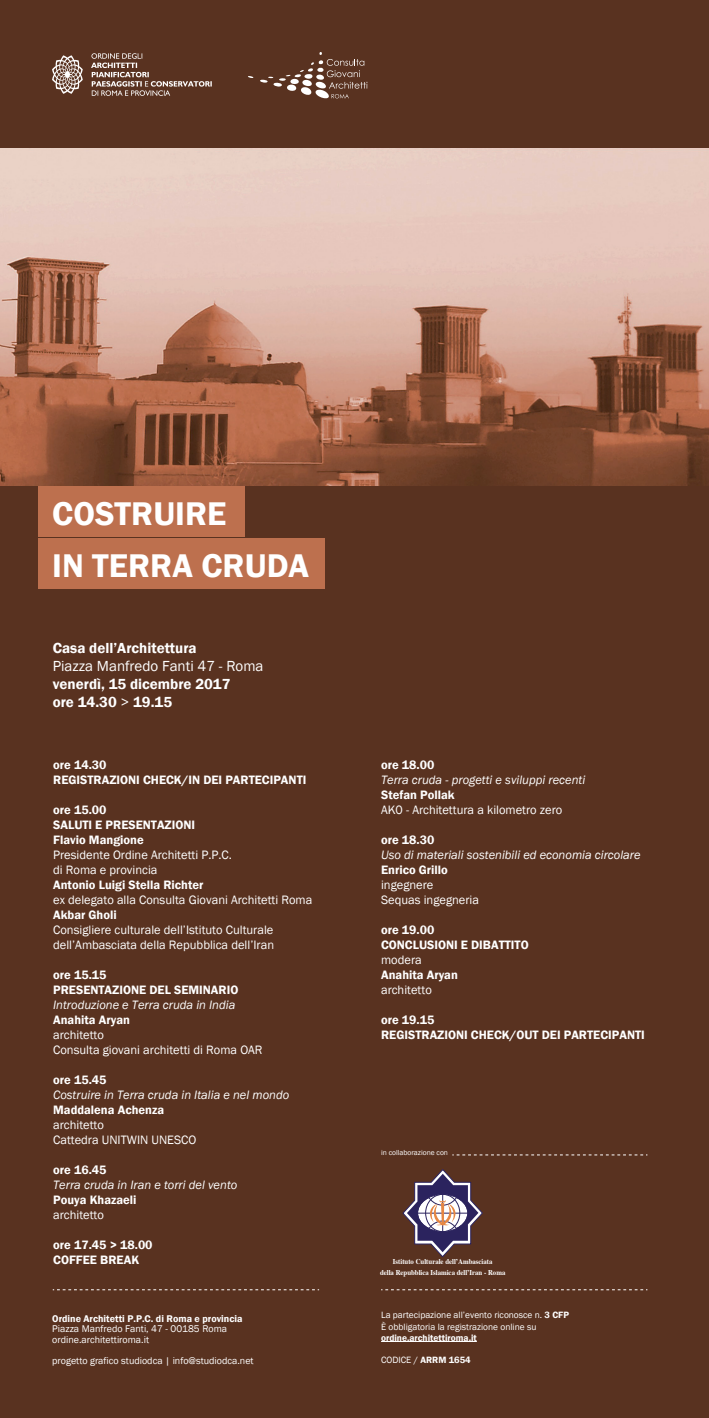
<style>
.page{position:relative;width:709px;height:1418px;background:#fff}
.page>*{position:absolute;margin:0;border:0;box-sizing:border-box;transform-origin:0 0}
.t1{font:600 33.75px/52.8px "Franklin Gothic";color:#fff}
.t2{font:600 15px/18px "Franklin Gothic";color:#fff}
.t3{font:15px "Franklin Gothic";color:#fff}
.t4{font:600 12.5px/15px "Franklin Gothic";color:#fff}
.t5{font:12.5px/15px "Franklin Gothic";color:#fff}
.t6{font:italic 12.5px "Franklin Gothic";color:#fff}
.t7{font:10px/10.6px "Franklin Gothic";color:#fff}
.t8{font:600 10px "Franklin Gothic";color:#fff}
.t9{font:9.38px/11.2px "Franklin Gothic";color:#fff}
.t10{font:600 9.38px "Franklin Gothic";color:#fff}
.t11{font:700 7.5px/11.1px "Times";color:#fff;text-align:center;scale:.91 1}
.t12{font:7.5px "Franklin Gothic";color:#fff}
.s1{font-weight:400}
.s2{font-weight:600}
</style>
<div class="page">
<div style="left:0;top:0;width:709px;height:1417px;background:#593220"></div>
<svg style="left:52px;top:55px;width:31px;height:39px"></svg>
<svg style="left:91px;top:53px;width:121px;height:43px"></svg>
<hr style="left:381px;top:1341px;width:96px;height:1px;background:#fff">
<div style="left:38px;top:486px;width:206px;height:50px;background:#bd704e"></div>
<div style="left:38px;top:539px;width:287px;height:50px;background:#bd704e"></div>
<img style="left:0;top:149px;width:709px;height:337px">
<svg style="left:381px;top:1289px;width:266px;height:1px"></svg>
<svg style="left:452px;top:1154px;width:195px;height:1px"></svg>
<svg style="left:53px;top:1289px;width:266px;height:1px"></svg>
<svg style="left:402px;top:1169px;width:81px;height:88px"></svg>
<svg style="left:248px;top:52px;width:119px;height:47px"></svg>
<h1 class="t1" style="left:52px;top:487px;width:258px">COSTRUIRE<br>IN TERRA CRUDA</h1>
<p class="t2" style="left:53px;top:639px;width:145px">Casa dell’Architettura</p>
<p class="t3" style="left:53px;top:656px;width:212px">Piazza Manfredo Fanti 47 - Roma</p>
<p class="t2" style="left:53px;top:675px;width:179px">venerdì, 15 dicembre 2017 ore 14.30 <span class="s1">&gt;</span> 19.15</p>
<p class="t4" style="left:53px;top:757px;width:255px">ore 14.30<br>REGISTRAZIONI CHECK/IN DEI PARTECIPANTI</p>
<p class="t4" style="left:53px;top:802px;width:143px">ore 15.00<br>SALUTI E PRESENTAZIONI<br>Flavio Mangione</p>
<p class="t5" style="left:53px;top:847px;width:180px">Presidente Ordine Architetti P.P.C. di Roma e provincia</p>
<p class="t4" style="left:53px;top:877px;width:152px">Antonio Luigi Stella Richter</p>
<p class="t5" style="left:53px;top:892px;width:261px">ex delegato alla Consulta Giovani Architetti Roma</p>
<p class="t4" style="left:53px;top:907px;width:65px">Akbar Gholi</p>
<p class="t5" style="left:53px;top:922px;width:222px">Consigliere culturale dell’Istituto Culturale dell’Ambasciata della Repubblica dell’Iran</p>
<p class="t4" style="left:53px;top:967px;width:187px">ore 15.15<br>PRESENTAZIONE DEL SEMINARIO</p>
<p class="t6" style="left:53px;top:997px;width:184px">Introduzione e Terra cruda in India</p>
<p class="t4" style="left:53px;top:1012px;width:78px">Anahita Aryan</p>
<p class="t5" style="left:53px;top:1027px;width:211px">architetto<br>Consulta giovani architetti di Roma OAR</p>
<p class="t4" style="left:53px;top:1072px;width:55px">ore 15.45</p>
<p class="t6" style="left:53px;top:1087px;width:238px">Costruire in Terra cruda in Italia e nel mondo</p>
<p class="t4" style="left:53px;top:1102px;width:113px">Maddalena Achenza</p>
<p class="t5" style="left:53px;top:1117px;width:145px">architetto<br>Cattedra UNITWIN UNESCO</p>
<p class="t4" style="left:53px;top:1162px;width:55px">ore 16.45</p>
<p class="t6" style="left:53px;top:1177px;width:186px">Terra cruda in Iran e torri del vento</p>
<p class="t4" style="left:53px;top:1192px;width:85px">Pouya Khazaeli</p>
<p class="t5" style="left:53px;top:1207px;width:52px">architetto</p>
<p class="t4" style="left:53px;top:1237px;width:101px">ore 17.45 &gt; 18.00<br>COFFEE BREAK</p>
<p class="t8" style="left:52px;top:1312px;width:192px">Ordine Architetti P.P.C. di Roma e provincia</p>
<p class="t7" style="left:52px;top:1323px;width:176px">Piazza Manfredo Fanti, 47 - 00185 Roma ordine.architettiroma.it</p>
<p class="t7" style="left:52px;top:1355px;width:203px">progetto grafico studiodca | info@studiodca.net</p>
<p class="t4" style="left:381px;top:757px;width:55px">ore 18.00</p>
<p class="t6" style="left:381px;top:772px;width:206px">Terra cruda - progetti e sviluppi recenti</p>
<p class="t4" style="left:381px;top:787px;width:75px">Stefan Pollak</p>
<p class="t5" style="left:381px;top:802px;width:183px">AK0 - Architettura a kilometro zero</p>
<p class="t4" style="left:381px;top:832px;width:55px">ore 18.30</p>
<p class="t6" style="left:381px;top:847px;width:261px">Uso di materiali sostenibili ed economia circolare</p>
<p class="t4" style="left:381px;top:862px;width:68px">Enrico Grillo</p>
<p class="t5" style="left:381px;top:877px;width:99px">ingegnere<br>Sequas ingegneria</p>
<p class="t4" style="left:381px;top:922px;width:149px">ore 19.00<br>CONCLUSIONI E DIBATTITO</p>
<p class="t5" style="left:381px;top:952px;width:42px">modera</p>
<p class="t4" style="left:381px;top:967px;width:78px">Anahita Aryan</p>
<p class="t5" style="left:381px;top:982px;width:52px">architetto</p>
<p class="t4" style="left:381px;top:1012px;width:265px">ore 19.15<br>REGISTRAZIONI CHECK/OUT DEI PARTECIPANTI</p>
<p class="t12" style="left:381px;top:1147px;width:68px">in collaborazione con</p>
<p class="t11" style="left:380px;top:1254px;width:139px">Istituto Culturale dell’Ambasciata<br>della Repubblica Islamica dell’Iran - Roma</p>
<p class="t9" style="left:381px;top:1309px;width:189px">La partecipazione all’evento riconosce n. <span class="s2">3 CFP<br></span>È obbligatoria la registrazione online su</p>
<p class="t10" style="left:381px;top:1331px;width:97px">ordine.architettiroma.it</p>
<p class="t10" style="left:381px;top:1354px;width:91px"><span class="s1">CODICE /</span> ARRM 1654</p>
</div>
